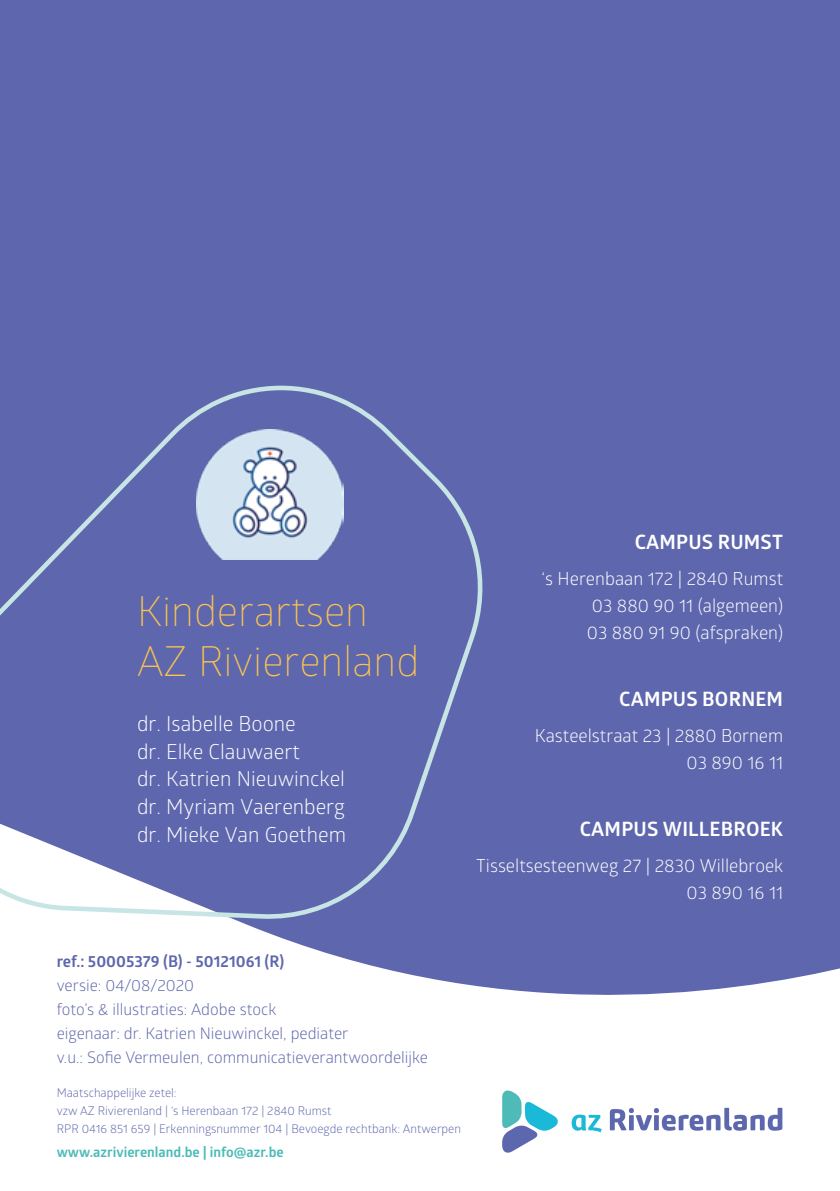
<style>
.page{position:relative;width:840px;height:1191px;background:#fff}
.page>*{position:absolute;margin:0;border:0;box-sizing:border-box;transform-origin:0 0}
.t1{font:300 41.4px/49.6px "Glober";color:#fcc44f}
.t2{font:20.8px/27.6px "Glober";color:#fff}
.t3{font:700 19.8px "Glober";letter-spacing:.01em;color:#fff}
.t4{font:18px/27px "Glober";color:#fff;text-align:right}
.t5{font:16px/24px "Glober";color:#5e67ad}
.t6{font:700 16px "Glober";color:#5e67ad}
.t7{font:700 14px "Glober";color:#4cbbb8}
.t8{font:12px/18px "Glober";color:#5e67ad}
</style>
<div class="page">
<div style="left:0;top:0;width:839px;height:1191px;background:#5e67ad"></div>
<svg style="left:0;top:921px;width:839px;height:270px;fill:#fff"></svg>
<svg style="left:502px;top:1090px;width:55px;height:62px"></svg>
<svg style="left:571px;top:1114px;width:30px;height:18px"></svg>
<svg style="left:609px;top:1107px;width:173px;height:23px"></svg>
<svg style="left:0;top:385px;width:483px;height:536px"></svg>
<h1 class="t1" style="left:137px;top:585px;width:283px">Kinderartsen<br>AZ Rivierenland</h1>
<p class="t2" style="left:137px;top:709px;width:210px">dr. Isabelle Boone<br>dr. Elke Clauwaert<br>dr. Katrien Nieuwinckel dr. Myriam Vaerenberg dr. Mieke Van Goethem</p>
<p class="t3" style="left:634px;top:528px;width:150px">CAMPUS RUMST</p>
<p class="t4" style="left:586px;top:564px;width:198px;text-align:justify;text-indent:-45px">‘s Herenbaan 172 | 2840 Rumst 03 880 90 11 (algemeen)<br>03 880 91 90 (afspraken)</p>
<p class="t3" style="left:619px;top:685px;width:165px">CAMPUS BORNEM</p>
<p class="t4" style="left:534px;top:721px;width:250px">Kasteelstraat 23 | 2880 Bornem<br>03 890 16 11</p>
<p class="t3" style="left:579px;top:815px;width:205px">CAMPUS WILLEBROEK</p>
<p class="t4" style="left:476px;top:851px;width:308px">Tisseltsesteenweg 27 | 2830 Willebroek<br>03 890 16 11</p>
<p class="t6" style="left:57px;top:950px;width:229px">ref.: 50005379 (B) - 50121061 (R)</p>
<p class="t5" style="left:57px;top:972px;width:372px">versie: 04/08/2020<br>foto’s &amp; illustraties: Adobe stock<br>eigenaar: dr. Katrien Nieuwinckel, pediater<br>v.u.: Sofie Vermeulen, communicatieverantwoordelijke</p>
<p class="t8" style="left:57px;top:1083px;width:405px">Maatschappelijke zetel:<br>vzw AZ Rivierenland | ‘s Herenbaan 172 | 2840 Rumst<br>RPR 0416 851 659 | Erkenningsnummer 104 | Bevoegde rechtbank: Antwerpen</p>
<p class="t7" style="left:57px;top:1142px;width:228px">www.azrivierenland.be | info@azr.be</p>
</div>
